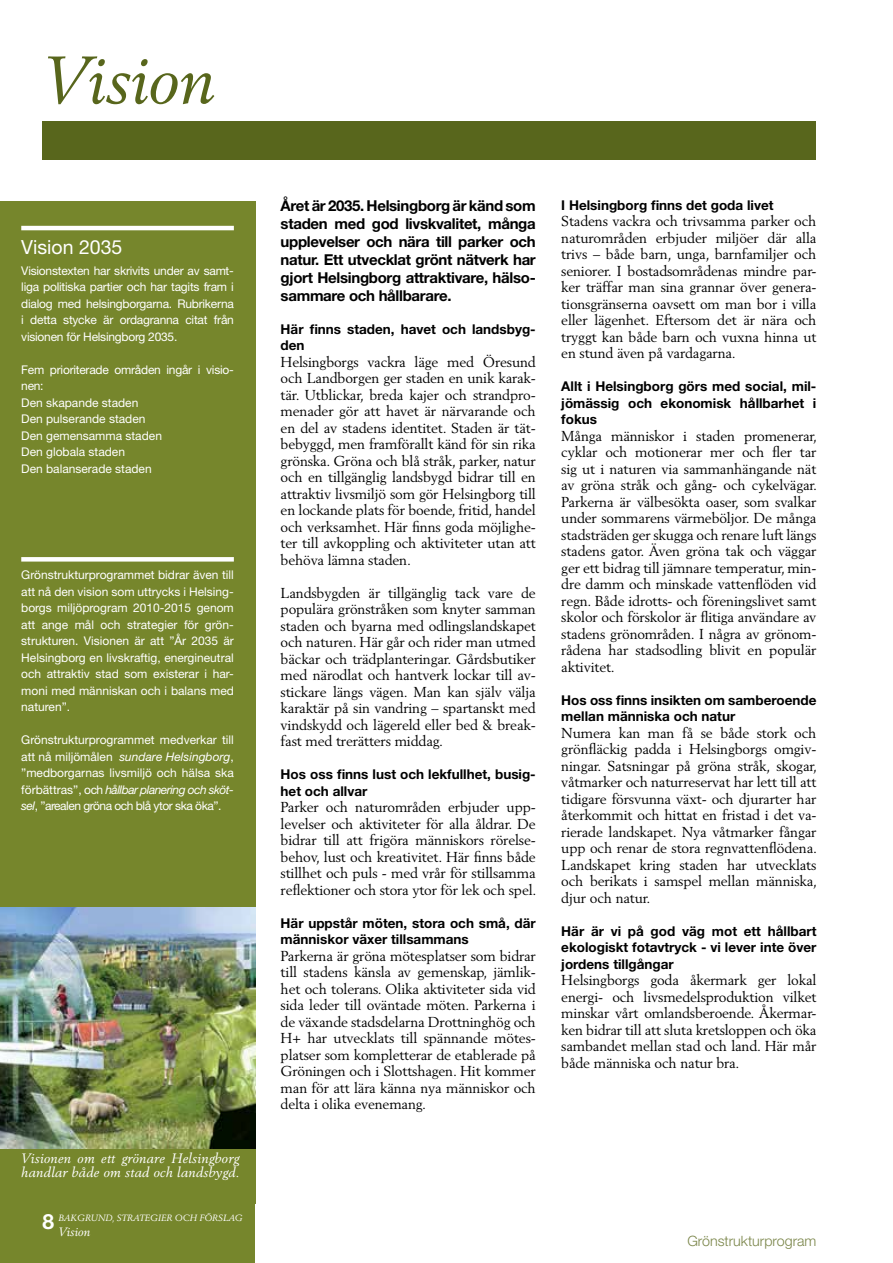
<style>
.page{position:relative;width:893px;height:1263px;background:#fff}
.page>*{position:absolute;margin:0;border:0;box-sizing:border-box;transform-origin:0 0}
.Rubrik_avsnitt{font:italic 66px "Berling LT Std";color:#58661c}
.t1{font:700 21px "Helvetica Neue LT Std";color:#fff}
.Faktarubrik_inverter{font:19.5px "Helvetica Neue LT Std";color:#fff}
.Ingress{font:700 15px/18px "Helvetica Neue LT Std";letter-spacing:-.02em;color:#000;text-align:justify}
.Brödtext{font:14.25px/16.5px "Berling LT Std";letter-spacing:-.01em;color:#000;text-align:justify}
.Rubrik_stycke{font:14.25px/16.5px "Berling LT Std";letter-spacing:-.01em;color:#000;text-align:justify}
.t2{font:300 14.25px "Helvetica Neue LT Std";color:#7a8549}
.Rubrik_stycke-2{font:700 13.5px/16.5px "Helvetica Neue LT Std";color:#000}
.Bildtext_vit{font:italic 13.5px/13.5px "Berling LT Std";letter-spacing:.02em;color:#fff}
.Faktatext_inverterad{font:12px/16.5px "Helvetica Neue LT Std";color:#fff;text-align:justify}
.Faktatext_inverterad-2{font:12px/16.5px "Helvetica Neue LT Std";letter-spacing:-.02em;color:#fff}
.t3{font:italic 12px "Berling LT Std";letter-spacing:.01em;color:#fff}
.Innehållsförteckning{font:italic 9px "Berling LT Std";color:#fff}
.s1{font-style:italic}
</style>
<div class="page">
<div style="left:0;top:1178px;width:255px;height:85px;background:#76862c"></div>
<div style="left:0;top:201px;width:255px;height:1002px;background:#76862c"></div>
<div style="left:43px;top:121px;width:773px;height:38px;background:#58661c"></div>
<img style="left:0;top:908px;width:255px;height:240px">
<div style="left:21px;top:557px;width:213px;height:5px;background:#fff"></div>
<hr style="left:21px;top:226px;width:213px;height:4px;background:#fff">
<p class="Rubrik_avsnitt" style="left:43px;top:40px;width:174px">Vision</p>
<p class="Faktarubrik_inverter" style="left:21px;top:235px;width:103px">Vision 2035</p>
<p class="Faktatext_inverterad" style="left:21px;top:262px;width:214px">Visionstexten har skrivits under av samt&shy;liga politiska partier och har tagits fram i dialog med helsingborgarna. Rubrikerna i detta stycke är ordagranna citat från visionen för Helsingborg 2035.</p>
<p class="Faktatext_inverterad-2" style="left:21px;top:361px;width:214px">Fem prioriterade områden ingår i visio&shy;nen:</p>
<p class="Faktatext_inverterad" style="left:21px;top:394px;width:119px">Den skapande staden</p>
<p class="Faktatext_inverterad" style="left:21px;top:410px;width:126px">Den pulserande staden</p>
<p class="Faktatext_inverterad" style="left:21px;top:427px;width:142px">Den gemensamma staden</p>
<p class="Faktatext_inverterad" style="left:21px;top:443px;width:105px">Den globala staden</p>
<p class="Faktatext_inverterad" style="left:21px;top:460px;width:132px">Den balanserade staden</p>
<p class="Faktatext_inverterad" style="left:21px;top:566px;width:214px">Grönstrukturprogrammet bidrar även till att nå den vision som uttrycks i Helsing&shy;borgs miljöprogram 2010-2015 genom att ange mål och strategier för grön&shy;strukturen. Visionen är att ”År 2035 är Helsingborg en livskraftig, energineutral och attraktiv stad som existerar i har&shy;moni med människan och i balans med naturen”.</p>
<p class="Faktatext_inverterad" style="left:21px;top:731px;width:214px">Grönstrukturprogrammet medverkar till att nå miljömålen <span class="s1">sundare Helsingborg</span>, ”medborgarnas livsmiljö och hälsa ska förbättras”, och <span class="s1">hållbar planering och sköt&shy;sel</span>, ”arealen gröna och blå ytor ska öka”.</p>
<p class="Bildtext_vit" style="left:21px;top:1151px;width:220px">Visionen om ett grönare Helsingborg handlar både om stad och landsbygd.</p>
<p class="Innehållsförteckning" style="left:58px;top:1213px;width:186px">BAKGRUND, STRATEGIER OCH FÖRSLAG</p>
<p class="t3" style="left:58px;top:1225px;width:33px">Vision</p>
<h2 class="t1" style="left:43px;top:1209px;width:13px">8</h2>
<p class="Ingress" style="left:281px;top:196px;width:257px">Året är 2035. Helsingborg är känd som staden med god livskvalitet, många upplevelser och nära till parker och natur. Ett utvecklat grönt nätverk har gjort Helsingborg attraktivare, hälso&shy;sammare och hållbarare.</p>
<p class="Rubrik_stycke-2" style="left:281px;top:320px;width:257px">Här finns staden, havet och landsbyg&shy;den</p>
<p class="Brödtext" style="left:281px;top:353px;width:257px">Helsingborgs vackra läge med Öresund och Landborgen ger staden en unik karak&shy;tär. Utblickar, breda kajer och strandpro&shy;menader gör att havet är närvarande och en del av stadens identitet. Staden är tät&shy;bebyggd, men framförallt känd för sin rika grönska. Gröna och blå stråk, parker, natur och en tillgänglig landsbygd bidrar till en attraktiv livsmiljö som gör Helsingborg till en lockande plats för boende, fritid, handel och verksamhet. Här finns goda möjlighe&shy;ter till avkoppling och aktiviteter utan att behöva lämna staden.</p>
<p class="Brödtext" style="left:281px;top:584px;width:257px">Landsbygden är tillgänglig tack vare de populära grönstråken som knyter samman staden och byarna med odlingslandskapet och naturen. Här går och rider man utmed bäckar och trädplanteringar. Gårdsbutiker med närodlat och hantverk lockar till av&shy;stickare längs vägen. Man kan själv välja karaktär på sin vandring – spartanskt med vindskydd och lägereld eller bed &amp; break&shy;fast med trerätters middag.</p>
<p class="Rubrik_stycke-2" style="left:281px;top:766px;width:257px">Hos oss finns lust och lekfullhet, busig&shy;het och allvar</p>
<p class="Brödtext" style="left:281px;top:799px;width:257px">Parker och naturområden erbjuder upp&shy;levelser och aktiviteter för alla åldrar. De bidrar till att frigöra människors rörelse&shy;behov, lust och kreativitet. Här finns både stillhet och puls - med vrår för stillsamma reflektioner och stora ytor för lek och spel.</p>
<p class="Rubrik_stycke-2" style="left:281px;top:914px;width:257px">Här uppstår möten, stora och små, där människor växer tillsammans</p>
<p class="Rubrik_stycke" style="left:281px;top:947px;width:257px">Parkerna är gröna mötesplatser som bidrar till stadens känsla av gemenskap, jämlik&shy;het och tolerans. Olika aktiviteter sida vid sida leder till oväntade möten. Parkerna i de växande stadsdelarna Drottninghög och H+ har utvecklats till spännande mötes&shy;platser som kompletterar de etablerade på Gröningen och i Slottshagen. Hit kommer man för att lära känna nya människor och delta i olika evenemang.</p>
<p class="Rubrik_stycke-2" style="left:561px;top:196px;width:214px">I Helsingborg finns det goda livet</p>
<p class="Brödtext" style="left:561px;top:213px;width:257px">Stadens vackra och trivsamma parker och naturområden erbjuder miljöer där alla trivs – både barn, unga, barnfamiljer och seniorer. I bostadsområdenas mindre par&shy;ker träffar man sina grannar över genera&shy;tionsgränserna oavsett om man bor i villa eller lägenhet. Eftersom det är nära och tryggt kan både barn och vuxna hinna ut en stund även på vardagarna.</p>
<p class="Rubrik_stycke-2" style="left:561px;top:378px;width:257px;text-align:justify">Allt i Helsingborg görs med social, mil&shy;jömässig och ekonomisk hållbarhet i fokus</p>
<p class="Brödtext" style="left:561px;top:427px;width:257px">Många människor i staden promenerar, cyklar och motionerar mer och fler tar sig ut i naturen via sammanhängande nät av gröna stråk och gång- och cykelvägar.<br>Parkerna är välbesökta oaser, som svalkar under sommarens värmeböljor. De många stadsträden ger skugga och renare luft längs stadens gator. Även gröna tak och väggar ger ett bidrag till jämnare temperatur, min&shy;dre damm och minskade vattenflöden vid regn. Både idrotts- och föreningslivet samt skolor och förskolor är flitiga användare av stadens grönområden. I några av grönom&shy;rådena har stadsodling blivit en populär aktivitet.</p>
<p class="Rubrik_stycke-2" style="left:561px;top:691px;width:257px">Hos oss finns insikten om samberoende mellan människa och natur</p>
<p class="Brödtext" style="left:561px;top:724px;width:257px">Numera kan man få se både stork och grönfläckig padda i Helsingborgs omgiv&shy;ningar. Satsningar på gröna stråk, skogar, våtmarker och naturreservat har lett till att tidigare försvunna växt- och djurarter har återkommit och hittat en fristad i det va&shy;rierade landskapet. Nya våtmarker fångar upp och renar de stora regnvattenflödena.<br>Landskapet kring staden har utvecklats och berikats i samspel mellan människa, djur och natur.</p>
<p class="Rubrik_stycke-2" style="left:561px;top:922px;width:257px;text-align:justify">Här är vi på god väg mot ett hållbart ekologiskt fotavtryck - vi lever inte över jordens tillgångar</p>
<p class="Brödtext" style="left:561px;top:972px;width:257px">Helsingborgs goda åkermark ger lokal energi- och livsmedelsproduktion vilket minskar vårt omlandsberoende. Åkermar&shy;ken bidrar till att sluta kretsloppen och öka sambandet mellan stad och land. Här mår både människa och natur bra.</p>
<p class="t2" style="left:687px;top:1232px;width:131px">Grönstrukturprogram</p>
</div>
